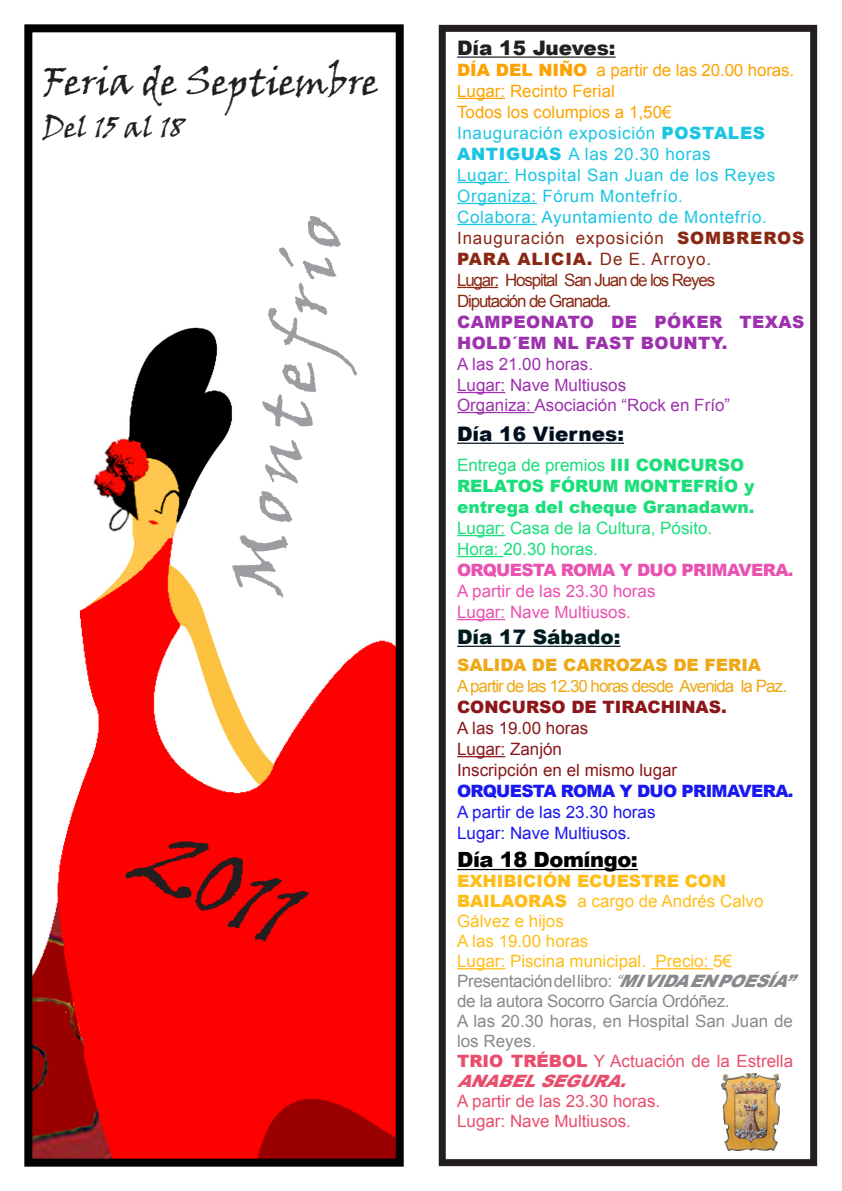
<style>
.page{position:relative;width:842px;height:1191px;background:#fff}
.page>*{position:absolute;margin:0;border:0;box-sizing:border-box;transform-origin:0 0}
.t1{font:93px "Viner Hand ITC";color:#231f20}
.t2{font:72px "Viner Hand ITC";color:#9b9da0}
.t3{font:38px "Viner Hand ITC";color:#231f20}
.t4{font:29px "Viner Hand ITC";color:#231f20}
.t5{font:900 21px "Arial";letter-spacing:-.02em;color:#000}
.t6{font:900 20px "Arial";color:#000f20}
.t7{font:900 20px "Arial";color:#231f20}
.t8{font:900 20px "Arial";color:#001c20}
.t9{font:17px/21px "Arial";letter-spacing:.04em;color:#1ac5e3}
.t10{font:17px/20px "Arial";color:#ffbd18}
.t11{font:17px/20px "Arial";color:#e94e6d}
.t12{font:17px "Arial";color:#fca302}
.t13{font:900 17px/21px "Arial";color:#1ade7a}
.t14{font:17px/20px "Arial";letter-spacing:-.02em;color:#87898c}
.t15{font:17px "Arial";color:#9d31ae}
.t16{font:17px/21px "Arial";letter-spacing:.05em;color:#8a2814}
.t17{font:17px "Arial";letter-spacing:-.07em;color:#8a2814}
.t18{font:17px "Arial";color:#8b171b}
.t19{font:17px "Arial";color:#1ade7a}
.t20{font:17px/20px "Arial";color:#87898c}
.t21{font:900 17px/21px "Arial";letter-spacing:.025em;color:#9d31ae}
.t22{font:17px "Arial";color:#ea52b2}
.t23{font:17px "Arial";color:#1a18f0}
.t24{font:17px "Arial";letter-spacing:-.06em;color:#efa816}
.t25{font:900 17px "Arial";letter-spacing:-.04em;color:#ea52b2}
.t26{font:900 17px "Arial";letter-spacing:-.04em;color:#1a18f0}
.t27{font:900 17px "Arial";color:#efa816}
.t28{font:900 17px "Arial";color:#8b171b}
.s1{font-weight:900}
.s2{font-weight:400}
.s3{font-style:italic}
.s4{font-weight:900;font-style:italic}
</style>
<div class="page">
<hr style="left:457px;top:56px;width:159px;height:2px;background:#231f20">
<hr style="left:457px;top:98px;width:48px;height:1px;background:#fca302">
<hr style="left:457px;top:182px;width:52px;height:1px;background:#1ac5e3">
<hr style="left:457px;top:203px;width:80px;height:1px;background:#1ac5e3">
<hr style="left:457px;top:224px;width:80px;height:1px;background:#1ac5e3">
<hr style="left:457px;top:287px;width:41px;height:1px;background:#8a2814">
<hr style="left:457px;top:392px;width:48px;height:1px;background:#9d31ae">
<hr style="left:457px;top:412px;width:78px;height:1px;background:#9d31ae">
<hr style="left:457px;top:442px;width:167px;height:2px;background:#000f20">
<hr style="left:457px;top:535px;width:48px;height:1px;background:#1ade7a">
<hr style="left:457px;top:556px;width:46px;height:1px;background:#1ade7a">
<hr style="left:457px;top:619px;width:48px;height:1px;background:#ea52b2">
<hr style="left:457px;top:645px;width:163px;height:2px;background:#001c20">
<hr style="left:457px;top:756px;width:48px;height:1px;background:#8b171b">
<hr style="left:457px;top:869px;width:181px;height:1px;background:#000">
<hr style="left:457px;top:968px;width:48px;height:1px;background:#ffbd18">
<hr style="left:651px;top:968px;width:62px;height:1px;background:#ffbd18">
<div style="left:439px;top:25px;width:378px;height:1141px;border:7px solid #231f20"></div>
<img style="left:33px;top:327px;width:362px;height:830px">
<div style="left:24px;top:24px;width:380px;height:1142px;border:8px solid #030000"></div>
<img style="left:721px;top:1073px;width:59px;height:77px">
<p class="t3" style="left:43px;top:58px;width:338px">Feria de Septiembre</p>
<p class="t4" style="left:43px;top:109px;width:143px">Del 15 al 18</p>
<p class="t2" style="left:209px;top:585px;width:384px;rotate:-80deg">Montefrío</p>
<p class="t1" style="left:169px;top:798px;width:165px;rotate:25deg">2011</p>
<p class="t7" style="left:457px;top:33px;width:160px">Día 15 Jueves:</p>
<p class="t12" style="left:457px;top:58px;width:339px"><span class="s1">DÍA DEL NIÑO</span> a partir de las 20.00 horas.</p>
<p class="t12" style="left:457px;top:79px;width:159px">Lugar: Recinto Ferial</p>
<p class="t12" style="left:457px;top:100px;width:216px">Todos los columpios a 1,50€</p>
<p class="t9" style="left:457px;top:122px;width:310px">Inauguración exposición <span class="s1">POSTALES<br>ANTIGUAS</span> A las 20.30 horas</p>
<p class="t9" style="left:457px;top:164px;width:320px">Lugar: Hospital San Juan de los Reyes</p>
<p class="t9" style="left:457px;top:185px;width:227px">Organiza: Fórum Montefrío.</p>
<p class="t9" style="left:457px;top:206px;width:311px">Colabora: Ayuntamiento de Montefrío.</p>
<p class="t16" style="left:457px;top:227px;width:349px">Inauguración exposición <span class="s1">SOMBREROS<br>PARA ALICIA.</span> De E. Arroyo.</p>
<p class="t17" style="left:457px;top:268px;width:260px">Lugar: Hospital San Juan de los Reyes</p>
<p class="t17" style="left:457px;top:289px;width:156px">Diputación de Granada.</p>
<p class="t21" style="left:457px;top:310px;width:349px">CAMPEONATO DE PÓKER TEXAS<br>HOLD´EM NL FAST BOUNTY.</p>
<p class="t15" style="left:457px;top:352px;width:138px">A las 21.00 horas.</p>
<p class="t15" style="left:457px;top:373px;width:171px">Lugar: Nave Multiusos</p>
<p class="t15" style="left:457px;top:393px;width:275px">Organiza: Asociación “Rock en Frío”</p>
<p class="t6" style="left:457px;top:419px;width:168px">Día 16 Viernes:</p>
<p class="t13" style="left:457px;top:453px;width:299px"><span class="s2">Entrega de premios</span> III CONCURSO<br>RELATOS FÓRUM MONTEFRÍO y entrega del cheque Granadawn.</p>
<p class="t19" style="left:457px;top:516px;width:257px">Lugar: Casa de la Cultura, Pósito.</p>
<p class="t19" style="left:457px;top:537px;width:142px">Hora: 20.30 horas.</p>
<p class="t25" style="left:457px;top:557px;width:338px">ORQUESTA ROMA Y DUO PRIMAVERA.</p>
<p class="t22" style="left:457px;top:579px;width:200px">A partir de las 23.30 horas</p>
<p class="t22" style="left:457px;top:600px;width:175px">Lugar: Nave Multiusos.</p>
<p class="t8" style="left:457px;top:622px;width:165px">Día 17 Sábado:</p>
<p class="t27" style="left:457px;top:652px;width:306px">SALIDA DE CARROZAS DE FERIA</p>
<p class="t24" style="left:457px;top:674px;width:332px">A partir de las 12.30 horas desde Avenida la Paz.</p>
<p class="t28" style="left:457px;top:694px;width:271px">CONCURSO DE TIRACHINAS.</p>
<p class="t18" style="left:457px;top:716px;width:133px">A las 19.00 horas</p>
<p class="t18" style="left:457px;top:737px;width:106px">Lugar: Zanjón</p>
<p class="t18" style="left:457px;top:758px;width:222px">Inscripción en el mismo lugar</p>
<p class="t26" style="left:457px;top:778px;width:338px">ORQUESTA ROMA Y DUO PRIMAVERA.</p>
<p class="t23" style="left:457px;top:800px;width:200px">A partir de las 23.30 horas</p>
<p class="t23" style="left:457px;top:821px;width:175px">Lugar: Nave Multiusos.</p>
<p class="t5" style="left:457px;top:844px;width:182px">Día 18 Domíngo:</p>
<p class="t10" style="left:457px;top:871px;width:308px"><span class="s1">EXHIBICIÓN ECUESTRE CON<br>BAILAORAS</span> a cargo de Andrés Calvo<br>Gálvez e hijos</p>
<p class="t10" style="left:457px;top:931px;width:133px">A las 19.00 horas</p>
<p class="t10" style="left:457px;top:951px;width:276px">Lugar: Piscina municipal. Precio: 5€</p>
<p class="t14" style="left:457px;top:971px;width:349px">Presentación del libro: <span class="s3">“</span><span class="s4">MIVIDAENPOESÍA” </span>de la autora Socorro García Ordóñez.</p>
<p class="t20" style="left:457px;top:1011px;width:337px">A las 20.30 horas, en Hospital San Juan de los Reyes.</p>
<p class="t11" style="left:457px;top:1051px;width:337px"><span class="s1">TRIO TRÉBOL</span> Y Actuación de la Estrella<br><span class="s4">ANABELSEGURA.</span></p>
<p class="t11" style="left:457px;top:1091px;width:205px">A partir de las 23.30 horas.</p>
<p class="t11" style="left:457px;top:1111px;width:175px">Lugar: Nave Multiusos.</p>
</div>
